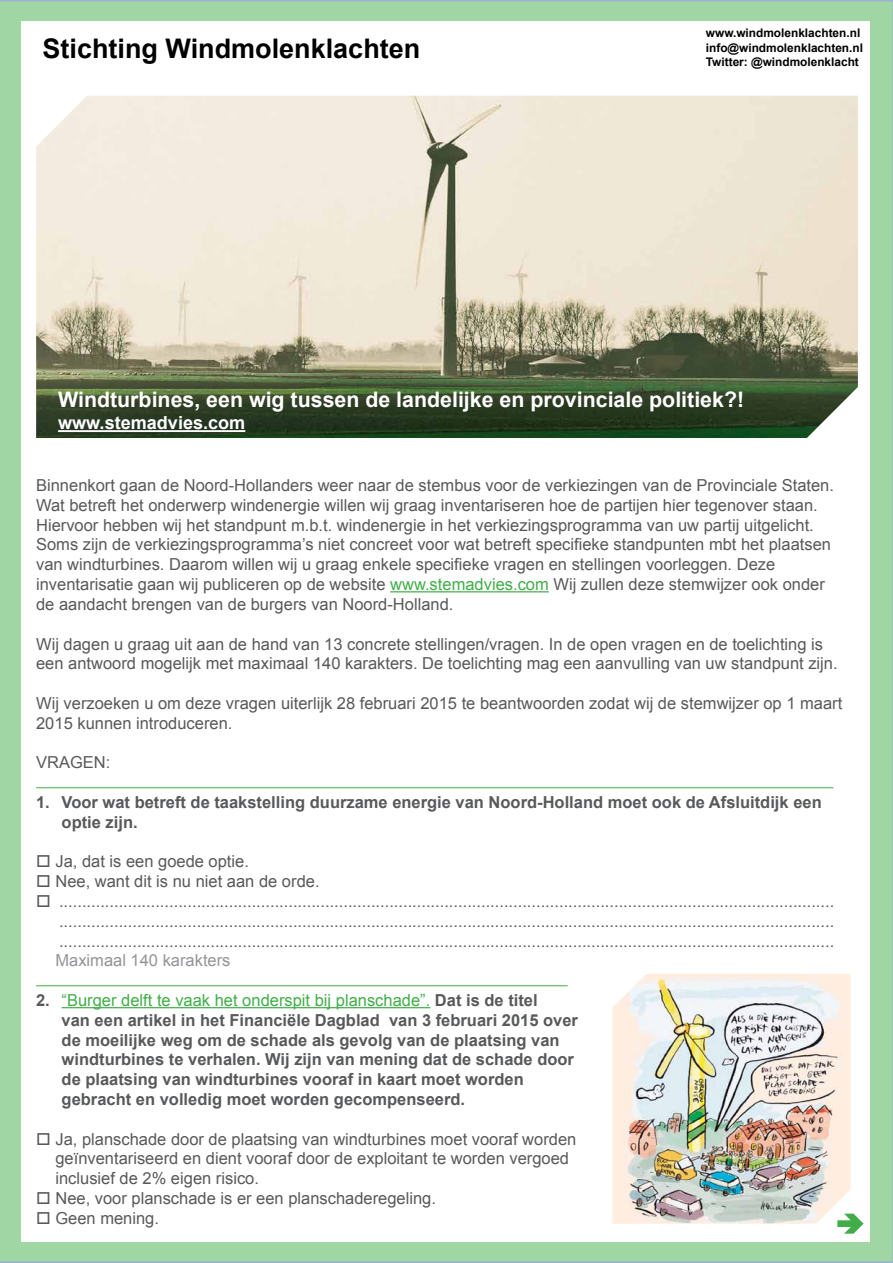
<style>
.page{position:relative;width:893px;height:1263px;background:#a0d6a4}
.page>*{position:absolute;margin:0;border:0;box-sizing:border-box;transform-origin:0 0}
.t1{font:700 27px "Arial";color:#000}
.t2{font:700 21.3px "Arial";color:#fff}
.t3{font:700 18.15px "Arial";color:#fff}
.t4{font:16.5px/19.8px "Arial";color:#58595b}
.t5{font:700 16.5px/19.8px "Arial";color:#58595b}
.t6{font:16.5px "Arial";color:#939598}
.t7{font:700 11.85px/14.2px "Arial";color:#000}
.s1{color:#41ad49}
.s2{font-weight:400;color:#41ad49}
</style>
<div class="page">
<div style="left:21px;top:21px;width:849px;height:1221px;background:#fff"></div>
<img style="left:36px;top:96px;width:822px;height:342px">
<hr style="left:390px;top:591px;width:159px;height:1px;background:#41ad49">
<hr style="left:62px;top:1007px;width:368px;height:1px;background:#41ad49">
<hr style="left:36px;top:787px;width:797px;height:1px;background:#41ad49">
<hr style="left:36px;top:985px;width:532px;height:1px;background:#41ad49">
<img style="left:612px;top:974px;width:238px;height:250px">
<svg style="left:837px;top:1213px;width:26px;height:21px"></svg>
<hr style="left:58px;top:430px;width:187px;height:2px;background:#fff">
<h1 class="t1" style="left:43px;top:30px;width:379px">Stichting Windmolenklachten</h1>
<p class="t7" style="left:706px;top:27px;width:159px">www.windmolenklachten.nl info@windmolenklachten.nl<br>Twitter: @windmolenklacht</p>
<p class="t2" style="left:58px;top:386px;width:688px">Windturbines, een wig tussen de landelijke en provinciale politiek?!</p>
<p class="t3" style="left:58px;top:411px;width:189px">www.stemadvies.com</p>
<p class="t4" style="left:36px;top:476px;width:799px">Binnenkort gaan de Noord-Hollanders weer naar de stembus voor de verkiezingen van de Provinciale Staten.<br>Wat betreft het onderwerp windenergie willen wij graag inventariseren hoe de partijen hier tegenover staan.<br>Hiervoor hebben wij het standpunt m.b.t. windenergie in het verkiezingsprogramma van uw partij uitgelicht.<br>Soms zijn de verkiezingsprogramma’s niet concreet voor wat betreft specifieke standpunten mbt het plaatsen van windturbines. Daarom willen wij u graag enkele specifieke vragen en stellingen voorleggen. Deze inventarisatie gaan wij publiceren op de website <span class="s1">www.stemadvies.com</span> Wij zullen deze stemwijzer ook onder de aandacht brengen van de burgers van Noord-Holland.</p>
<p class="t4" style="left:36px;top:634px;width:803px">Wij dagen u graag uit aan de hand van 13 concrete stellingen/vragen. In de open vragen en de toelichting is een antwoord mogelijk met maximaal 140 karakters. De toelichting mag een aanvulling van uw standpunt zijn.</p>
<p class="t4" style="left:36px;top:693px;width:808px">Wij verzoeken u om deze vragen uiterlijk 28 februari 2015 te beantwoorden zodat wij de stemwijzer op 1 maart<br>2015 kunnen introduceren.</p>
<p class="t4" style="left:36px;top:753px;width:76px">Vragen :</p>
<p class="t5" style="left:62px;top:793px;width:762px;text-indent:-25px">1. Voor wat betreft de taakstelling duurzame energie van Noord-Holland moet ook de Afsluitdijk een optie zijn.</p>
<p class="t4" style="left:36px;top:852px;width:214px">□ Ja, dat is een goede optie.</p>
<p class="t4" style="left:36px;top:872px;width:285px">□ Nee, want dit is nu niet aan de orde.</p>
<p class="t4" style="left:59px;top:891px;width:777px;text-align:justify;text-indent:-23px">□ ......................................................................................................................................................................... ......................................................................................................................................................................... .........................................................................................................................................................................</p>
<p class="t6" style="left:55px;top:950px;width:177px">Maximaal 140 karakters</p>
<p class="t5" style="left:62px;top:991px;width:518px;text-indent:-25px">2. <span class="s2">“Burger delft te vaak het onderspit bij planschade”.</span> Dat is de titel<br>van een artikel in het Financiële Dagblad van 3 februari 2015 over de moeilijke weg om de schade als gevolg van de plaatsing van windturbines te verhalen. Wij zijn van mening dat de schade door de plaatsing van windturbines vooraf in kaart moet worden gebracht en volledig moet worden gecompenseerd.</p>
<p class="t4" style="left:55px;top:1129px;width:522px;text-indent:-19px">□ Ja, planschade door de plaatsing van windturbines moet vooraf worden geïnventariseerd en dient vooraf door de exploitant te worden vergoed inclusief de 2% eigen risico.</p>
<p class="t4" style="left:36px;top:1188px;width:401px">□ Nee, voor planschade is er een planschaderegeling.</p>
<p class="t4" style="left:36px;top:1208px;width:124px">□ Geen mening.</p>
</div>
